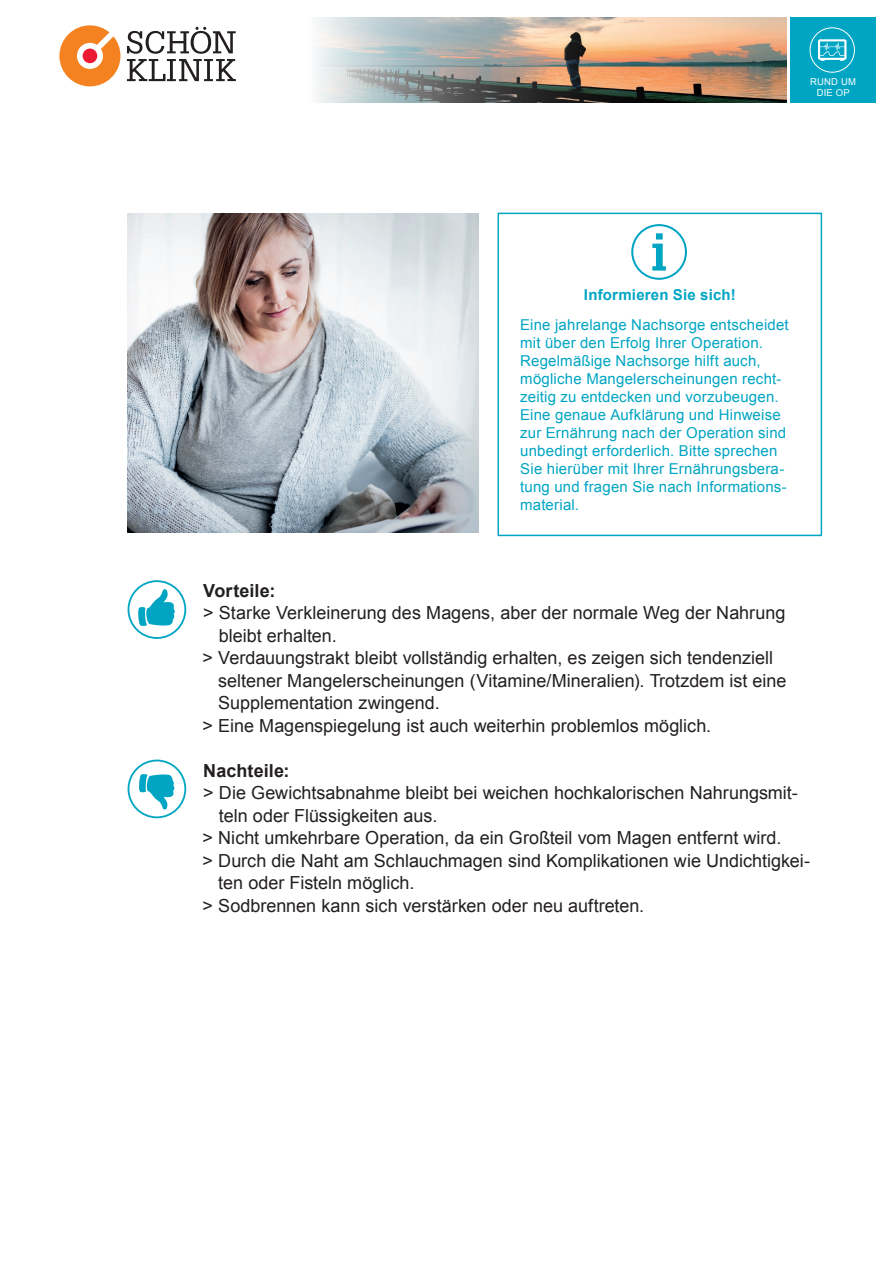
<style>
.page{position:relative;width:893px;height:1263px;background:#fff}
.page>*{position:absolute;margin:0;border:0;box-sizing:border-box;transform-origin:0 0}
.t1{font:18px "Arial";color:#231f20}
.t2{font:700 18px "Arial";letter-spacing:.005em;color:#231f20}
.t3{font:15px/18px "Arial";letter-spacing:.015em;color:#00a5c3}
.t4{font:700 15px "Arial";letter-spacing:.015em;color:#00a5c3}
.t5{font:9.45px/10.8px "Arial";letter-spacing:.02em;color:#fff;text-align:center}
</style>
<div class="page">
<div style="left:128px;top:580px;width:58px;height:59px;border:2px solid #00a5c3;border-radius:50%"></div>
<svg style="left:138px;top:589px;width:38px;height:37px"></svg>
<div style="left:128px;top:760px;width:58px;height:58px;border:2px solid #00a5c3;border-radius:50%"></div>
<svg style="left:139px;top:774px;width:36px;height:35px"></svg>
<div style="left:497px;top:213px;width:325px;height:323px;border:2px solid #00a5c3"></div>
<div style="left:631px;top:224px;width:56px;height:56px;border:2px solid #00a5c3;border-radius:50%"></div>
<svg style="left:652px;top:233px;width:14px;height:38px"></svg>
<img style="left:128px;top:214px;width:350px;height:319px">
<svg style="left:127px;top:27px;width:109px;height:54px"></svg>
<svg style="left:59px;top:25px;width:61px;height:61px"></svg>
<img style="left:314px;top:17px;width:472px;height:85px">
<div style="left:790px;top:17px;width:86px;height:86px;background:#00a5c3"></div>
<div style="left:810px;top:27px;width:45px;height:46px;border:1px solid #fff;border-radius:50%"></div>
<svg style="left:818px;top:39px;width:28px;height:22px"></svg>
<p class="t5" style="left:810px;top:76px;width:47px">RUND UM<br>DIE OP</p>
<p class="t4" style="left:584px;top:285px;width:153px">Informieren Sie sich!</p>
<p class="t3" style="left:520px;top:316px;width:270px">Eine jahrelange Nachsorge entscheidet mit über den Erfolg Ihrer Operation.<br>Regelmäßige Nachsorge hilft auch, mögliche Mangelerscheinungen recht&shy;zeitig zu entdecken und vorzubeugen.<br>Eine genaue Aufklärung und Hinweise zur Ernährung nach der Operation sind unbedingt erforderlich. Bitte sprechen Sie hierüber mit Ihrer Ernährungsbera&shy;tung und fragen Sie nach Informations&shy;material.</p>
<p class="t2" style="left:203px;top:578px;width:74px">Vorteile:</p>
<p class="t1" style="left:203px;top:601px;width:584px">&gt; Starke Verkleinerung des Magens, aber der normale Weg der Nahrung</p>
<p class="t1" style="left:219px;top:623px;width:119px">bleibt erhalten.</p>
<p class="t1" style="left:203px;top:646px;width:572px">&gt; Verdauungstrakt bleibt vollständig erhalten, es zeigen sich tendenziell</p>
<p class="t1" style="left:218px;top:668px;width:570px">seltener Mangelerscheinungen (Vitamine/Mineralien). Trotzdem ist eine</p>
<p class="t1" style="left:218px;top:691px;width:223px">Supplementation zwingend.</p>
<p class="t1" style="left:203px;top:713px;width:510px">&gt; Eine Magenspiegelung ist auch weiterhin problemlos möglich.</p>
<p class="t2" style="left:203px;top:758px;width:88px">Nachteile:</p>
<p class="t1" style="left:203px;top:781px;width:596px">&gt; Die Gewichtsabnahme bleibt bei weichen hochkalorischen Nahrungsmit-</p>
<p class="t1" style="left:219px;top:803px;width:220px">teln oder Flüssigkeiten aus.</p>
<p class="t1" style="left:203px;top:826px;width:580px">&gt; Nicht umkehrbare Operation, da ein Großteil vom Magen entfernt wird.</p>
<p class="t1" style="left:203px;top:848px;width:609px">&gt; Durch die Naht am Schlauchmagen sind Komplikationen wie Undichtigkei-</p>
<p class="t1" style="left:218px;top:871px;width:198px">ten oder Fisteln möglich.</p>
<p class="t1" style="left:203px;top:893px;width:443px">&gt; Sodbrennen kann sich verstärken oder neu auftreten.</p>
</div>
